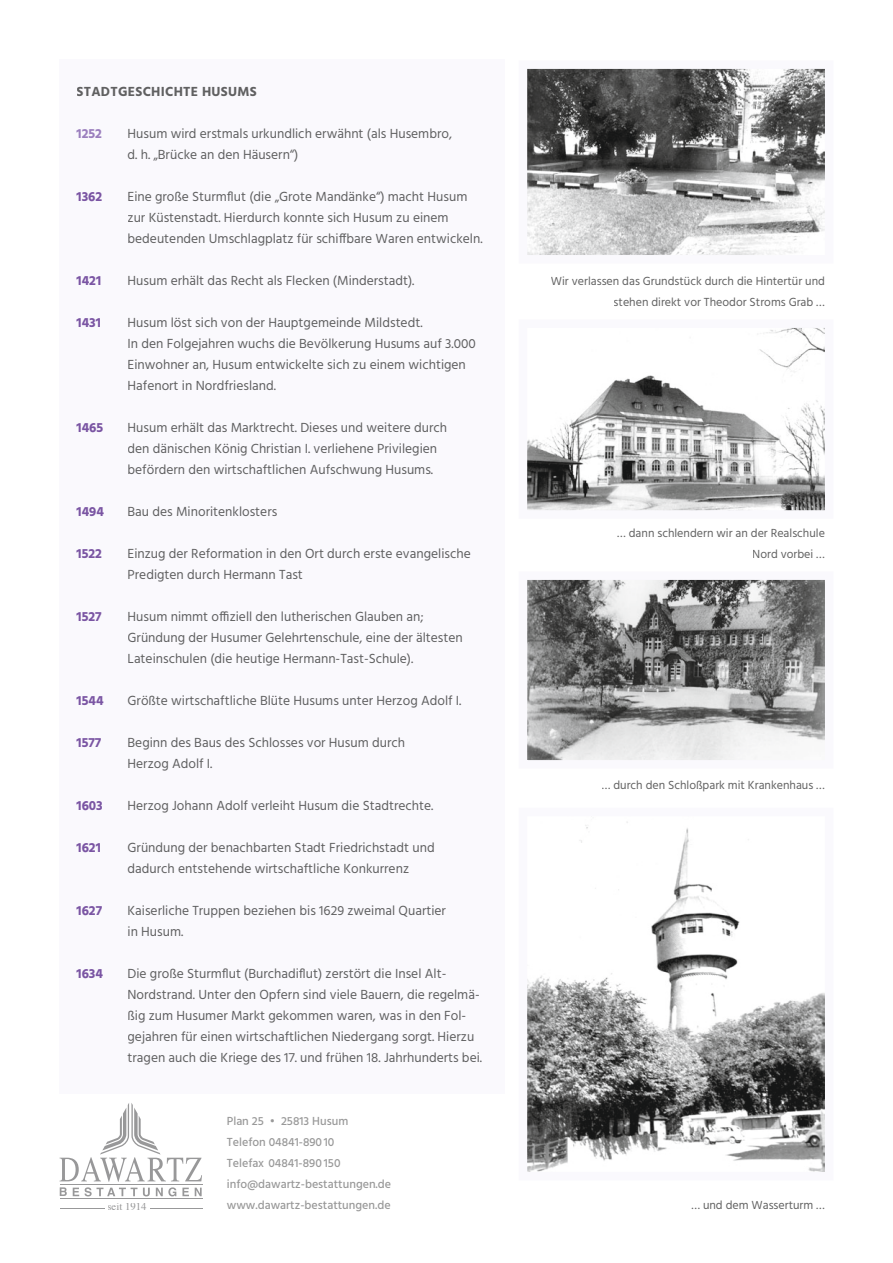
<style>
.page{position:relative;width:893px;height:1263px;background:#fff}
.page>*{position:absolute;margin:0;border:0;box-sizing:border-box;transform-origin:0 0}
.t1{font:13.5px/21px "Hind";color:#606061}
.t2{font:700 13.5px "Hind";color:#7a55a3}
.t3{font:700 13.5px "Hind";letter-spacing:.02em;color:#606061}
.t4{font:700 13.5px "Hind";color:#9b7fbe}
.t5{font:12px/21px "Hind";color:#626262;text-align:right}
.t6{font:500 12px/21px "Hind";color:#999}
.t7{font:10.8px "Times";color:#989899}
</style>
<div class="page">
<div style="left:60px;top:60px;width:445px;height:1034px;background:#faf9fd"></div>
<svg style="left:60px;top:1103px;width:142px;height:93px"></svg>
<hr style="left:60px;top:1185px;width:143px;height:1px;background:#989899">
<hr style="left:60px;top:1199px;width:143px;height:1px;background:#989899">
<hr style="left:151px;top:1208px;width:52px;height:1px;background:#989899">
<hr style="left:60px;top:1208px;width:45px;height:1px;background:#989899">
<svg style="left:527px;top:327px;width:298px;height:184px"></svg>
<svg style="left:527px;top:579px;width:298px;height:182px;background:#969696"></svg>
<svg style="left:527px;top:822px;width:298px;height:350px"></svg>
<svg style="left:527px;top:68px;width:298px;height:187px"></svg>
<p class="t3" style="left:77px;top:83px;width:182px">STADTGESCHICHTE HUSUMS</p>
<p class="t4" style="left:77px;top:125px;width:27px">1252</p>
<p class="t1" style="left:128px;top:124px;width:326px">Husum wird erstmals urkundlich erwähnt (als Husembro, d. h. „Brücke an den Häusern“)</p>
<p class="t2" style="left:77px;top:188px;width:27px">1362</p>
<p class="t1" style="left:128px;top:187px;width:357px">Eine große Sturmflut (die „Grote Mandänke“) macht Husum zur Küstenstadt. Hierdurch konnte sich Husum zu einem bedeutenden Umschlagplatz für schiffbare Waren entwickeln.</p>
<p class="t2" style="left:77px;top:272px;width:26px">1421</p>
<p class="t1" style="left:128px;top:271px;width:288px">Husum erhält das Recht als Flecken (Minderstadt).</p>
<p class="t2" style="left:77px;top:314px;width:26px">1431</p>
<p class="t1" style="left:128px;top:313px;width:350px">Husum löst sich von der Hauptgemeinde Mildstedt.<br>In den Folgejahren wuchs die Bevölkerung Husums auf 3.000<br>Einwohner an, Husum entwickelte sich zu einem wichtigen Hafenort in Nordfriesland.</p>
<p class="t2" style="left:77px;top:419px;width:28px">1465</p>
<p class="t1" style="left:128px;top:418px;width:321px">Husum erhält das Marktrecht. Dieses und weitere durch den dänischen König Christian I. verliehene Privilegien befördern den wirtschaftlichen Aufschwung Husums.</p>
<p class="t2" style="left:77px;top:503px;width:29px">1494</p>
<p class="t1" style="left:128px;top:502px;width:151px">Bau des Minoritenklosters</p>
<p class="t2" style="left:77px;top:545px;width:27px">1522</p>
<p class="t1" style="left:128px;top:544px;width:345px">Einzug der Reformation in den Ort durch erste evangelische<br>Predigten durch Hermann Tast</p>
<p class="t2" style="left:77px;top:608px;width:27px">1527</p>
<p class="t1" style="left:128px;top:607px;width:337px">Husum nimmt offiziell den lutherischen Glauben an;<br>Gründung der Husumer Gelehrtenschule, eine der ältesten<br>Lateinschulen (die heutige Hermann-Tast-Schule).</p>
<p class="t2" style="left:77px;top:692px;width:29px">1544</p>
<p class="t1" style="left:128px;top:691px;width:335px">Größte wirtschaftliche Blüte Husums unter Herzog Adolf I.</p>
<p class="t2" style="left:77px;top:734px;width:26px">1577</p>
<p class="t1" style="left:128px;top:733px;width:279px">Beginn des Baus des Schlosses vor Husum durch<br>Herzog Adolf I.</p>
<p class="t2" style="left:77px;top:797px;width:28px">1603</p>
<p class="t1" style="left:128px;top:796px;width:307px">Herzog Johann Adolf verleiht Husum die Stadtrechte.</p>
<p class="t2" style="left:77px;top:839px;width:26px">1621</p>
<p class="t1" style="left:128px;top:838px;width:309px">Gründung der benachbarten Stadt Friedrichstadt und dadurch entstehende wirtschaftliche Konkurrenz</p>
<p class="t2" style="left:77px;top:902px;width:27px">1627</p>
<p class="t1" style="left:128px;top:901px;width:320px">Kaiserliche Truppen beziehen bis 1629 zweimal Quartier in Husum.</p>
<p class="t2" style="left:77px;top:965px;width:28px">1634</p>
<p class="t1" style="left:128px;top:964px;width:356px">Die große Sturmflut (Burchadiflut) zerstört die Insel Alt-Nordstrand. Unter den Opfern sind viele Bauern, die regelmä&shy;ßig zum Husumer Markt gekommen waren, was in den Fol&shy;gejahren für einen wirtschaftlichen Niedergang sorgt. Hierzu tragen auch die Kriege des 17. und frühen 18. Jahrhunderts bei.</p>
<p class="t7" style="left:107px;top:1197px;width:41px">seit 1914</p>
<p class="t6" style="left:227px;top:1111px;width:166px">Plan 25 • 25813 Husum<br>Telefon 04841-890 10<br>Telefax 04841-890 150 info@dawartz-bestattungen.de www.dawartz-bestattungen.de</p>
<p class="t5" style="left:551px;top:271px;width:276px">Wir verlassen das Grundstück durch die Hintertür und stehen direkt vor Theodor Stroms Grab …</p>
<p class="t5" style="left:617px;top:523px;width:209px">… dann schlendern wir an der Realschule<br>Nord vorbei …</p>
<p class="t5" style="left:602px;top:775px;width:225px">… durch den Schloßpark mit Krankenhaus …</p>
<p class="t5" style="left:691px;top:1195px;width:135px">… und dem Wasserturm …</p>
</div>
